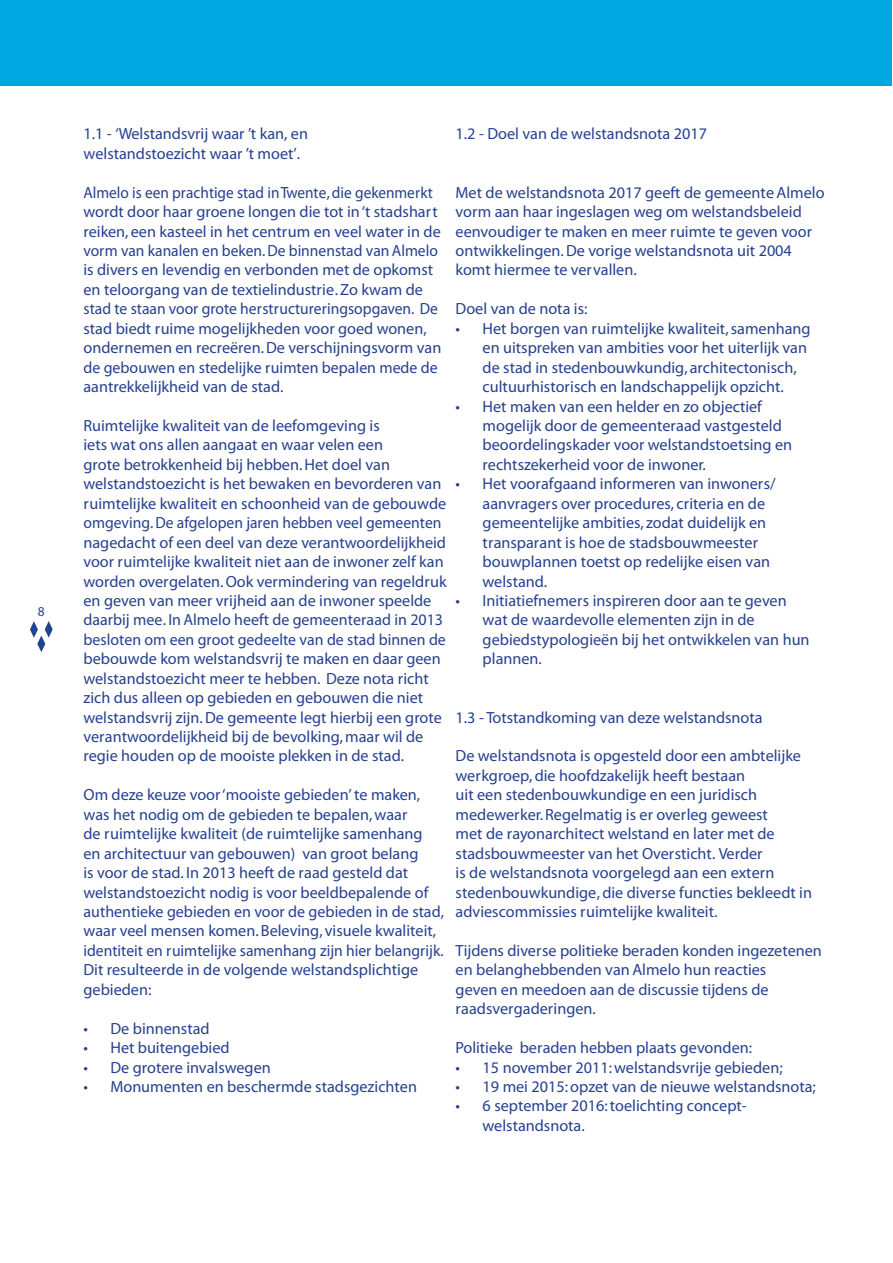
<style>
.page{position:relative;width:893px;height:1263px;background:#fff}
.page>*{position:absolute;margin:0;border:0;box-sizing:border-box;transform-origin:0 0}
.t1{font:300 16.2px/19.5px "Gill Sans";color:#25408e}
.t2{font:300 16.2px/19.5px "Gill Sans";color:#25408e;scale:.94 1}
.t3{font:600 16.2px/19.5px "Gill Sans";color:#25408e}
.t4{font:13.5px "Gill Sans";color:#25408e}
</style>
<div class="page">
<div style="left:0;top:0;width:891px;height:85px;background:#00a8e1"></div>
<svg style="left:30px;top:621px;width:23px;height:31px"></svg>
<p class="t4" style="left:38px;top:607px;width:8px">8</p>
<p class="t3" style="left:84px;top:126px;width:226px">1.1 - ‘Welstandsvrij waar ’t kan, en welstandstoezicht waar ’t moet’.</p>
<p class="t2" style="left:83px;top:184px;width:382px">Almelo is een prachtige stad in Twente, die gekenmerkt wordt door haar groene longen die tot in ‘t stadshart reiken, een kasteel in het centrum en veel water in de vorm van kanalen en beken. De binnenstad van Almelo is divers en levendig en verbonden met de opkomst en teloorgang van de textielindustrie. Zo kwam de stad te staan voor grote herstructureringsopgaven. De stad biedt ruime mogelijkheden voor goed wonen, ondernemen en recreëren. De verschijningsvorm van de gebouwen en stedelijke ruimten bepalen mede de aantrekkelijkheid van de stad.</p>
<p class="t1" style="left:83px;top:418px;width:365px">Ruimtelijke kwaliteit van de leefomgeving is<br>iets wat ons allen aangaat en waar velen een<br>grote betrokkenheid bij hebben. Het doel van welstandstoezicht is het bewaken en bevorderen van ruimtelijke kwaliteit en schoonheid van de gebouwde omgeving. De afgelopen jaren hebben veel gemeenten nagedacht of een deel van deze verantwoordelijkheid voor ruimtelijke kwaliteit niet aan de inwoner zelf kan worden overgelaten. Ook vermindering van regeldruk en geven van meer vrijheid aan de inwoner speelde daarbij mee. In Almelo heeft de gemeenteraad in 2013 besloten om een groot gedeelte van de stad binnen de bebouwde kom welstandsvrij te maken en daar geen welstandstoezicht meer te hebben. Deze nota richt zich dus alleen op gebieden en gebouwen die niet welstandsvrij zijn. De gemeente legt hierbij een grote verantwoordelijkheid bij de bevolking, maar wil de regie houden op de mooiste plekken in de stad.</p>
<p class="t1" style="left:83px;top:787px;width:362px">Om deze keuze voor ‘mooiste gebieden’ te maken, was het nodig om de gebieden te bepalen, waar<br>de ruimtelijke kwaliteit (de ruimtelijke samenhang<br>en architectuur van gebouwen) van groot belang<br>is voor de stad. In 2013 heeft de raad gesteld dat welstandstoezicht nodig is voor beeldbepalende of authentieke gebieden en voor de gebieden in de stad, waar veel mensen komen. Beleving, visuele kwaliteit, identiteit en ruimtelijke samenhang zijn hier belangrijk.<br>Dit resulteerde in de volgende welstandsplichtige gebieden:</p>
<p class="t1" style="left:83px;top:1020px;width:128px">• De binnenstad</p>
<p class="t1" style="left:83px;top:1040px;width:148px">• Het buitengebied</p>
<p class="t1" style="left:83px;top:1059px;width:189px">• De grotere invalswegen</p>
<p class="t1" style="left:83px;top:1079px;width:335px">• Monumenten en beschermde stadsgezichten</p>
<p class="t3" style="left:456px;top:126px;width:253px">1.2 - Doel van de welstandsnota 2017</p>
<p class="t1" style="left:456px;top:184px;width:370px">Met de welstandsnota 2017 geeft de gemeente Almelo vorm aan haar ingeslagen weg om welstandsbeleid eenvoudiger te maken en meer ruimte te geven voor ontwikkelingen. De vorige welstandsnota uit 2004 komt hiermee te vervallen.</p>
<p class="t1" style="left:456px;top:301px;width:133px">Doel van de nota is:</p>
<p class="t1" style="left:483px;top:320px;width:329px;text-indent:-27px">• Het borgen van ruimtelijke kwaliteit, samenhang en uitspreken van ambities voor het uiterlijk van de stad in stedenbouwkundig, architectonisch, cultuurhistorisch en landschappelijk opzicht.</p>
<p class="t1" style="left:483px;top:398px;width:311px;text-indent:-27px">• Het maken van een helder en zo objectief mogelijk door de gemeenteraad vastgesteld beoordelingskader voor welstandstoetsing en rechtszekerheid voor de inwoner.</p>
<p class="t1" style="left:483px;top:476px;width:295px;text-indent:-27px">• Het voorafgaand informeren van inwoners/ aanvragers over procedures, criteria en de gemeentelijke ambities, zodat duidelijk en transparant is hoe de stadsbouwmeester bouwplannen toetst op redelijke eisen van welstand.</p>
<p class="t1" style="left:483px;top:593px;width:328px;text-indent:-27px">• Initiatiefnemers inspireren door aan te geven wat de waardevolle elementen zijn in de gebiedstypologieën bij het ontwikkelen van hun plannen.</p>
<p class="t3" style="left:456px;top:709px;width:309px">1.3 - Totstandkoming van deze welstandsnota</p>
<p class="t1" style="left:456px;top:748px;width:358px">De welstandsnota is opgesteld door een ambtelijke werkgroep, die hoofdzakelijk heeft bestaan<br>uit een stedenbouwkundige en een juridisch medewerker. Regelmatig is er overleg geweest<br>met de rayonarchitect welstand en later met de stadsbouwmeester van het Oversticht. Verder<br>is de welstandsnota voorgelegd aan een extern stedenbouwkundige, die diverse functies bekleedt in adviescommissies ruimtelijke kwaliteit.</p>
<p class="t1" style="left:456px;top:942px;width:368px">Tijdens diverse politieke beraden konden ingezetenen en belanghebbenden van Almelo hun reacties<br>geven en meedoen aan de discussie tijdens de raadsvergaderingen.</p>
<p class="t1" style="left:456px;top:1040px;width:298px">Politieke beraden hebben plaats gevonden:</p>
<p class="t1" style="left:456px;top:1059px;width:328px">• 15 november 2011: welstandsvrije gebieden;</p>
<p class="t1" style="left:456px;top:1079px;width:362px">• 19 mei 2015: opzet van de nieuwe welstandsnota;</p>
<p class="t1" style="left:483px;top:1098px;width:266px;text-indent:-27px">• 6 september 2016: toelichting concept&shy;welstandsnota.</p>
</div>
